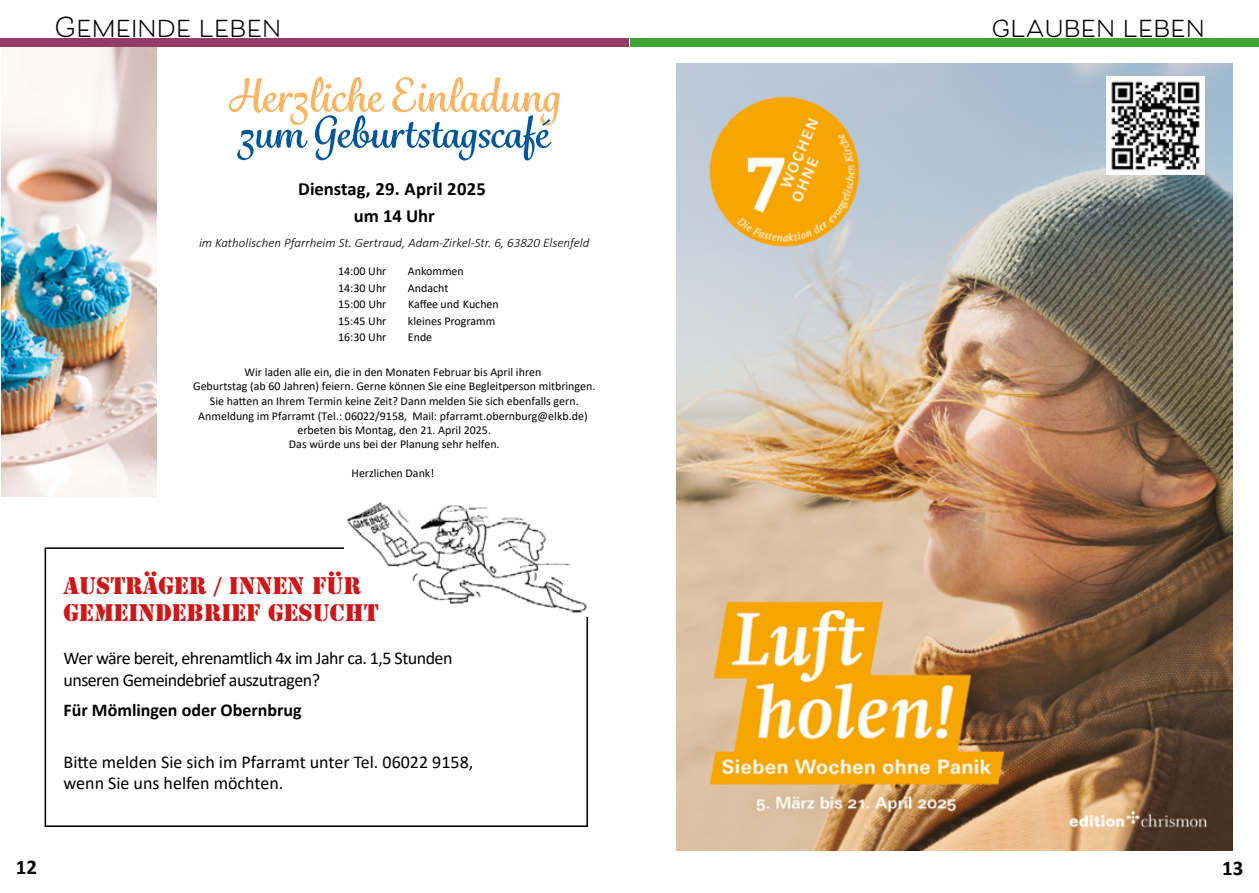
<style>
.page{position:relative;width:1259px;height:893px;background:#fff}
.page>*{position:absolute;margin:0;border:0;box-sizing:border-box;transform-origin:0 0}
.t1{font:700 27px "Beloved Sans";color:#000}
.t2{font:22.5px/27px "Stencil Std";color:#cd1719}
.t3{font:700 21px "Calibri";color:#000}
.t4{font:700 18.6px/26.5px "Calibri";color:#000;text-align:center}
.t5{font:18px/21.6px "Calibri";letter-spacing:-.03em;color:#000}
.t6{font:18px/21.6px "Calibri";color:#000}
.t7{font:700 18px "Calibri";color:#000}
.t8{font:italic 300 13.05px "Calibri";color:#000}
.t9{font:12px/14.5px "Calibri";color:#000;text-align:center}
</style>
<div class="page">
<div style="left:45px;top:547px;width:543px;height:280px;border:2px solid #000"></div>
<svg style="left:229px;top:77px;width:331px;height:83px"></svg>
<img style="left:2px;top:47px;width:155px;height:450px">
<img style="left:345px;top:502px;width:243px;height:115px">
<img style="left:676px;top:64px;width:556px;height:786px">
<img style="left:1106px;top:76px;width:99px;height:98px">
<div style="left:630px;top:38px;width:629px;height:9px;background:#3fa535"></div>
<div style="left:0;top:38px;width:629px;height:9px;background:#923c67"></div>
<h1 class="t1" style="left:54px;top:12px;width:229px">GEMEINDE LEBEN</h1>
<h1 class="t1" style="left:991px;top:12px;width:215px">GLAUBEN LEBEN</h1>
<h3 class="t4" style="left:298px;top:175px;width:189px">Dienstag, 29. April 2025 um 14 Uhr</h3>
<p class="t8" style="left:199px;top:234px;width:392px">im Katholischen Pfarrheim St. Gertraud, Adam-Zirkel-Str. 6, 63820 Elsenfeld</p>
<p class="t9" style="left:338px;top:263px;width:50px">14:00 Uhr</p>
<p class="t9" style="left:408px;top:263px;width:57px">Ankommen</p>
<p class="t9" style="left:338px;top:280px;width:50px">14:30 Uhr</p>
<p class="t9" style="left:408px;top:280px;width:42px">Andacht</p>
<p class="t9" style="left:338px;top:297px;width:50px">15:00 Uhr</p>
<p class="t9" style="left:408px;top:297px;width:92px">Kaffee und Kuchen</p>
<p class="t9" style="left:338px;top:313px;width:50px">15:45 Uhr</p>
<p class="t9" style="left:408px;top:313px;width:89px">kleines Programm</p>
<p class="t9" style="left:338px;top:330px;width:50px">16:30 Uhr</p>
<p class="t9" style="left:408px;top:330px;width:26px">Ende</p>
<p class="t9" style="left:193px;top:364px;width:404px">Wir laden alle ein, die in den Monaten Februar bis April ihren<br>Geburtstag (ab 60 Jahren) feiern. Gerne können Sie eine Begleitperson mitbringen.<br>Sie hatten an Ihrem Termin keine Zeit? Dann melden Sie sich ebenfalls gern.<br>Anmeldung im Pfarramt (Tel.: 06022/9158, Mail: pfarramt.obernburg@elkb.de) erbeten bis Montag, den 21. April 2025.<br>Das würde uns bei der Planung sehr helfen.</p>
<p class="t9" style="left:351px;top:466px;width:84px">Herzlichen Dank!</p>
<h2 class="t2" style="left:64px;top:573px;width:317px">AUSTRÄGER / INNEN FÜR<br>GEMEINDEBRIEF GESUCHT</h2>
<h3 class="t5" style="left:64px;top:647px;width:390px">Wer wäre bereit, ehrenamtlich 4x im Jahr ca. 1,5 Stunden unseren Gemeindebrief auszutragen?</h3>
<h3 class="t7" style="left:64px;top:697px;width:240px">Für Mömlingen oder Obernbrug</h3>
<h3 class="t6" style="left:64px;top:750px;width:411px">Bitte melden Sie sich im Pfarramt unter Tel. 06022 9158, wenn Sie uns helfen möchten.</h3>
<h3 class="t3" style="left:16px;top:852px;width:23px">12</h3>
<h3 class="t3" style="left:1222px;top:853px;width:23px">13</h3>
</div>
